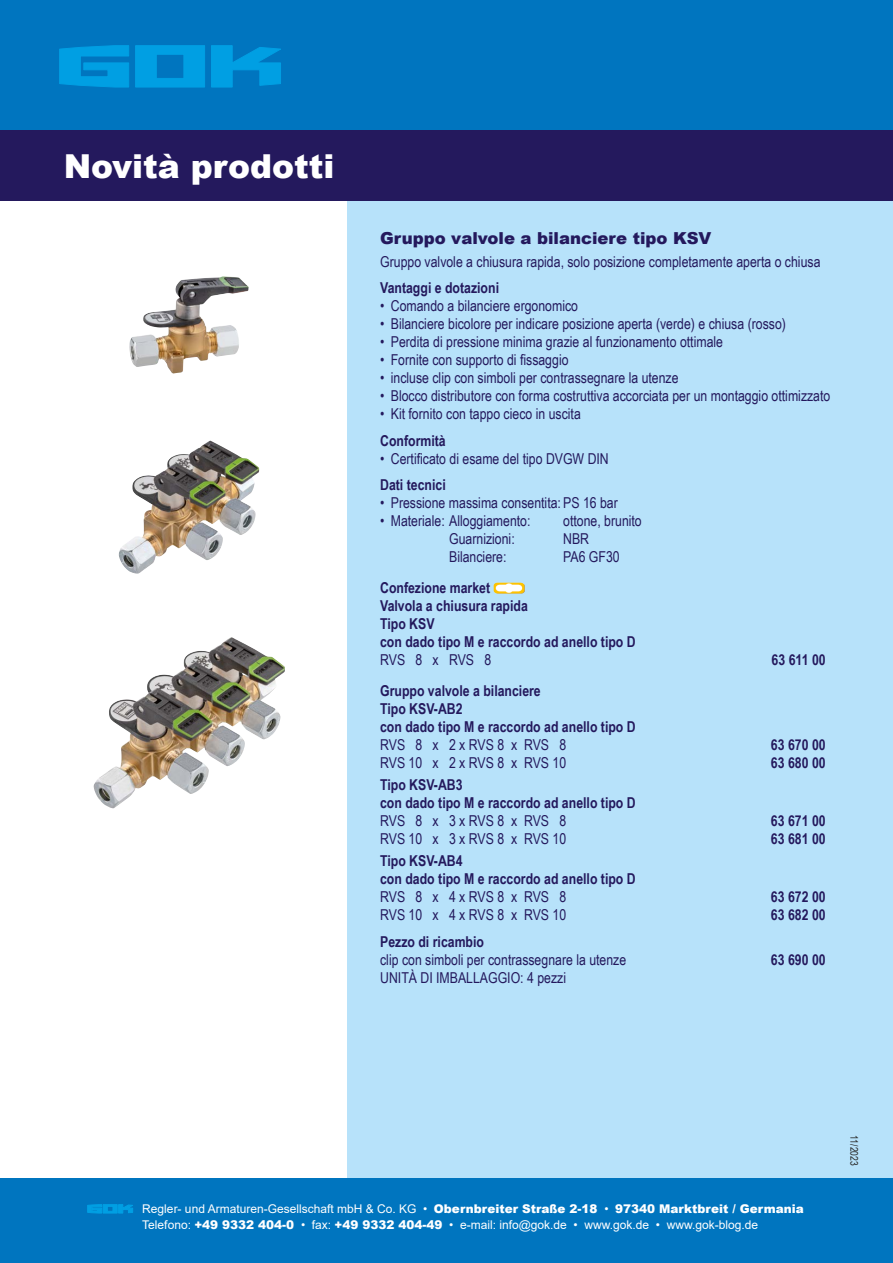
<style>
.page{position:relative;width:893px;height:1263px;background:#fff}
.page>*{position:absolute;margin:0;border:0;box-sizing:border-box;transform-origin:0 0}
.t1{font:900 33px "Arial";color:#fff}
.t2{font:900 16.5px "Arial";color:#24195d}
.t3{font:15px "Arial Narrow";color:#24195d}
.t4{font:700 15px/18px "Arial Narrow";color:#24195d}
.t5{font:12px/15.3px "Arial";color:#fff}
.t6{font:10.5px "Arial Narrow";color:#282827}
.s1{font-weight:900}
</style>
<div class="page">
<div style="left:0;top:0;width:893px;height:194px;background:#0075bf"></div>
<div style="left:347px;top:198px;width:546px;height:980px;background:#b7e2fa"></div>
<div style="left:0;top:130px;width:893px;height:70px;background:#24195d"></div>
<svg style="left:211px;top:45px;width:70px;height:42px"></svg>
<svg style="left:59px;top:45px;width:70px;height:42px"></svg>
<svg style="left:135px;top:45px;width:70px;height:42px"></svg>
<div style="left:0;top:1178px;width:893px;height:85px;background:#0075bf"></div>
<img style="left:493px;top:583px;width:32px;height:11px">
<svg style="left:88px;top:1204px;width:45px;height:9px"></svg>
<img style="left:119px;top:441px;width:104px;height:133px">
<img style="left:94px;top:637px;width:137px;height:171px">
<img style="left:129px;top:277px;width:92px;height:96px">
<h1 class="t1" style="left:64px;top:142px;width:272px">Novità prodotti</h1>
<p class="t2" style="left:380px;top:226px;width:333px">Gruppo valvole a bilanciere tipo KSV</p>
<p class="t3" style="left:380px;top:250px;width:442px">Gruppo valvole a chiusura rapida, solo posizione completamente aperta o chiusa</p>
<p class="t4" style="left:380px;top:278px;width:120px">Vantaggi e dotazioni</p>
<p class="t3" style="left:380px;top:295px;width:199px">• Comando a bilanciere ergonomico</p>
<p class="t3" style="left:380px;top:313px;width:407px">• Bilanciere bicolore per indicare posizione aperta (verde) e chiusa (rosso)</p>
<p class="t3" style="left:380px;top:331px;width:344px">• Perdita di pressione minima grazie al funzionamento ottimale</p>
<p class="t3" style="left:380px;top:349px;width:190px">• Fornite con supporto di fissaggio</p>
<p class="t3" style="left:380px;top:367px;width:300px">• incluse clip con simboli per contrassegnare la utenze</p>
<p class="t3" style="left:380px;top:385px;width:452px">• Blocco distributore con forma costruttiva accorciata per un montaggio ottimizzato</p>
<p class="t3" style="left:380px;top:403px;width:202px">• Kit fornito con tappo cieco in uscita</p>
<p class="t4" style="left:380px;top:430px;width:67px">Conformità</p>
<p class="t3" style="left:380px;top:447px;width:230px">• Certificato di esame del tipo DVGW DIN</p>
<p class="t4" style="left:380px;top:475px;width:67px">Dati tecnici</p>
<p class="t3" style="left:380px;top:492px;width:239px">• Pressione massima consentita: PS 16 bar</p>
<p class="t3" style="left:380px;top:510px;width:152px">• Materiale: Alloggiamento:</p>
<p class="t3" style="left:563px;top:510px;width:80px">ottone, brunito</p>
<p class="t3" style="left:449px;top:528px;width:67px">Guarnizioni:</p>
<p class="t3" style="left:563px;top:528px;width:27px">NBR</p>
<p class="t3" style="left:449px;top:546px;width:59px">Bilanciere:</p>
<p class="t3" style="left:563px;top:546px;width:58px">PA6 GF30</p>
<p class="t4" style="left:380px;top:578px;width:257px">Confezione market<br>Valvola a chiusura rapida<br>Tipo KSV<br>con dado tipo M e raccordo ad anello tipo D</p>
<p class="t3" style="left:380px;top:648px;width:113px">RVS 8 x RVS 8</p>
<p class="t4" style="left:772px;top:650px;width:56px">63 611 00</p>
<p class="t4" style="left:380px;top:680px;width:257px">Gruppo valvole a bilanciere<br>Tipo KSV-AB2<br>con dado tipo M e raccordo ad anello tipo D</p>
<p class="t3" style="left:380px;top:733px;width:188px">RVS 8 x 2 x RVS 8 x RVS 8</p>
<p class="t4" style="left:771px;top:734px;width:56px">63 670 00</p>
<p class="t3" style="left:380px;top:751px;width:188px">RVS 10 x 2 x RVS 8 x RVS 10</p>
<p class="t4" style="left:771px;top:752px;width:56px">63 680 00</p>
<p class="t4" style="left:380px;top:775px;width:257px">Tipo KSV-AB3<br>con dado tipo M e raccordo ad anello tipo D</p>
<p class="t3" style="left:380px;top:809px;width:188px">RVS 8 x 3 x RVS 8 x RVS 8</p>
<p class="t4" style="left:771px;top:811px;width:56px">63 671 00</p>
<p class="t3" style="left:380px;top:827px;width:188px">RVS 10 x 3 x RVS 8 x RVS 10</p>
<p class="t4" style="left:771px;top:829px;width:56px">63 681 00</p>
<p class="t4" style="left:380px;top:851px;width:257px">Tipo KSV-AB4<br>con dado tipo M e raccordo ad anello tipo D</p>
<p class="t3" style="left:380px;top:886px;width:188px">RVS 8 x 4 x RVS 8 x RVS 8</p>
<p class="t4" style="left:771px;top:887px;width:56px">63 672 00</p>
<p class="t3" style="left:380px;top:904px;width:188px">RVS 10 x 4 x RVS 8 x RVS 10</p>
<p class="t4" style="left:771px;top:905px;width:56px">63 682 00</p>
<p class="t4" style="left:380px;top:931px;width:105px">Pezzo di ricambio</p>
<p class="t3" style="left:380px;top:948px;width:248px">clip con simboli per contrassegnare la utenze</p>
<p class="t4" style="left:771px;top:949px;width:56px">63 690 00</p>
<p class="t3" style="left:380px;top:966px;width:187px">UNITÀ DI IMBALLAGGIO: 4 pezzi</p>
<p class="t5" style="left:142px;top:1201px;width:663px">Regler- und Armaturen-Gesellschaft mbH &amp; Co. KG • <span class="s1">Obernbreiter Straße 2-18</span> • <span class="s1">97340 Marktbreit / Germania<br></span>Telefono: <span class="s1">+49 9332 404-0</span> • fax: <span class="s1">+49 9332 404-49</span> • e-mail: info@gok.de • www.gok.de • www.gok-blog.de</p>
<p class="t6" style="left:862px;top:1135px;width:32px;rotate:90deg">11/2023</p>
</div>
